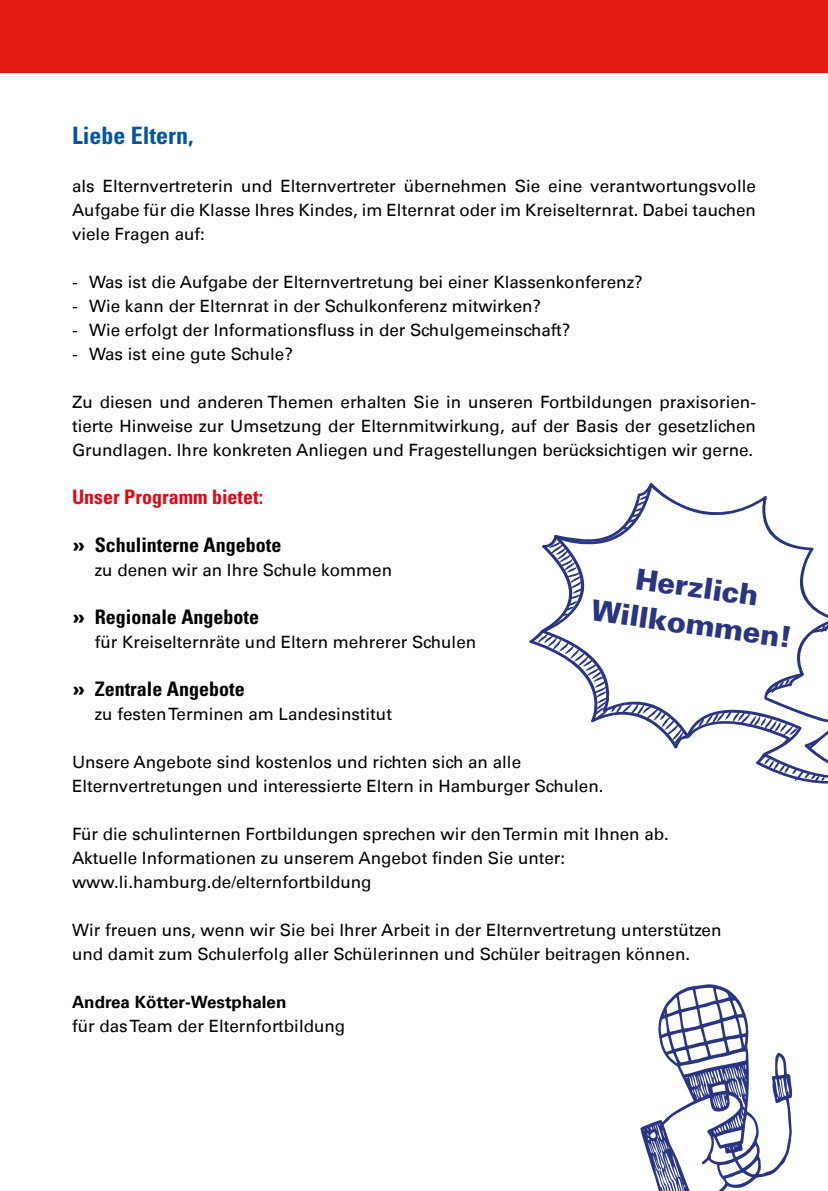
<style>
.page{position:relative;width:828px;height:1191px;background:#fff}
.page>*{position:absolute;margin:0;border:0;box-sizing:border-box;transform-origin:0 0}
.t1{font:900 29px/37px "Univers";color:#283583;text-align:center}
.t2{font:700 condensed 24px "Univers";color:#0056a4}
.t3{font:700 condensed 20px "Univers";color:#000}
.t4{font:700 condensed 20px "Univers";color:#e30613}
.t5{font:17px/24px "Univers LT";color:#000}
.t6{font:700 17px "Univers LT";color:#000}
.s1{font-weight:900;font-stretch:normal}
</style>
<div class="page">
<svg style="left:540px;top:483px;width:288px;height:295px"></svg>
<svg style="left:621px;top:495px;width:26px;height:34px"></svg>
<svg style="left:549px;top:541px;width:33px;height:75px"></svg>
<svg style="left:538px;top:633px;width:145px;height:112px"></svg>
<svg style="left:698px;top:710px;width:99px;height:25px"></svg>
<svg style="left:764px;top:758px;width:61px;height:23px"></svg>
<svg style="left:771px;top:678px;width:19px;height:15px"></svg>
<svg style="left:821px;top:624px;width:4px;height:8px"></svg>
<div style="left:0;top:0;width:828px;height:72px;background:#e41b13"></div>
<svg style="left:640px;top:984px;width:152px;height:207px"></svg>
<h2 class="t2" style="left:72px;top:121px;width:123px">Liebe Eltern,</h2>
<p class="t5" style="left:72px;top:174px;width:685px;text-align:justify">als Elternvertreterin und Elternvertreter übernehmen Sie eine verantwortungsvolle Aufgabe für die Klasse Ihres Kindes, im Elternrat oder im Kreiselternrat. Dabei tauchen viele Fragen auf:</p>
<p class="t5" style="left:72px;top:270px;width:572px">- Was ist die Aufgabe der Elternvertretung bei einer Klassenkonferenz?</p>
<p class="t5" style="left:72px;top:294px;width:470px">- Wie kann der Elternrat in der Schulkonferenz mitwirken?</p>
<p class="t5" style="left:72px;top:318px;width:500px">- Wie erfolgt der Informationsfluss in der Schulgemeinschaft?</p>
<p class="t5" style="left:72px;top:342px;width:222px">- Was ist eine gute Schule?</p>
<p class="t5" style="left:72px;top:390px;width:685px;text-align:justify">Zu diesen und anderen Themen erhalten Sie in unseren Fortbildungen praxisorien&shy;tierte Hinweise zur Umsetzung der Elternmitwirkung, auf der Basis der gesetzlichen Grundlagen. Ihre konkreten Anliegen und Fragestellungen berücksichtigen wir gerne.</p>
<p class="t4" style="left:72px;top:485px;width:193px">Unser Programm bietet:</p>
<p class="t3" style="left:72px;top:533px;width:211px"><span class="s1">»</span> Schulinterne Angebote</p>
<p class="t5" style="left:95px;top:558px;width:299px">zu denen wir an Ihre Schule kommen</p>
<p class="t3" style="left:72px;top:605px;width:189px"><span class="s1">»</span> Regionale Angebote</p>
<p class="t5" style="left:95px;top:630px;width:383px">für Kreiselternräte und Eltern mehrerer Schulen</p>
<p class="t3" style="left:72px;top:677px;width:174px"><span class="s1">»</span> Zentrale Angebote</p>
<p class="t5" style="left:95px;top:702px;width:299px">zu festen Terminen am Landesinstitut</p>
<p class="t5" style="left:72px;top:750px;width:533px">Unsere Angebote sind kostenlos und richten sich an alle<br>Elternvertretungen und interessierte Eltern in Hamburger Schulen.</p>
<p class="t5" style="left:72px;top:822px;width:598px">Für die schulinternen Fortbildungen sprechen wir den Termin mit Ihnen ab.<br>Aktuelle Informationen zu unserem Angebot finden Sie unter: www.li.hamburg.de/elternfortbildung</p>
<p class="t5" style="left:72px;top:918px;width:651px">Wir freuen uns, wenn wir Sie bei Ihrer Arbeit in der Elternvertretung unterstützen und damit zum Schulerfolg aller Schülerinnen und Schüler beitragen können.</p>
<p class="t6" style="left:72px;top:992px;width:216px">Andrea Kötter-Westphalen</p>
<p class="t5" style="left:72px;top:1014px;width:275px">für das Team der Elternfortbildung</p>
<h1 class="t1" style="left:600px;top:554px;width:204px;rotate:8deg">Herzlich<br>Willkommen!</h1>
</div>
